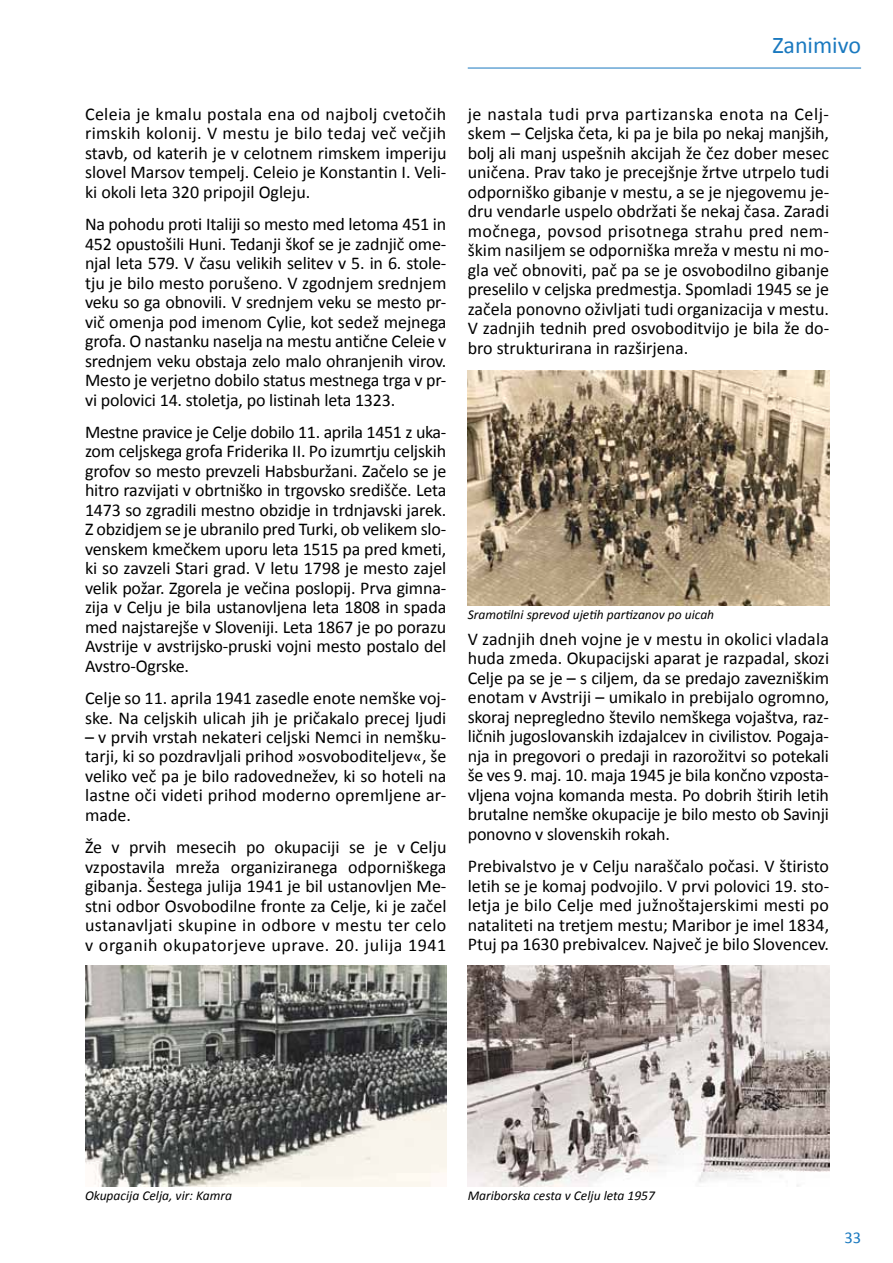
<style>
.page{position:relative;width:893px;height:1263px;background:#fff}
.page>*{position:absolute;margin:0;border:0;box-sizing:border-box;transform-origin:0 0}
.t1{font:24px "Calibri";color:#1a79bf}
.t2{font:18px/19.5px "Calibri";color:#000;text-align:justify}
.t3{font:16.5px "Calibri";color:#1a79bf}
.t4{font:italic 13.5px "Calibri";color:#000}
</style>
<div class="page">
<hr style="left:468px;top:68px;width:393px;height:1px;background:#1a79bf">
<img style="left:468px;top:966px;width:361px;height:220px">
<img style="left:85px;top:966px;width:361px;height:220px">
<img style="left:468px;top:370px;width:361px;height:236px">
<h1 class="t1" style="left:772px;top:30px;width:90px">Zanimivo</h1>
<p class="t2" style="left:85px;top:104px;width:363px">Celeia je kmalu postala ena od najbolj cvetočih rimskih kolonij. V mestu je bilo tedaj več večjih stavb, od katerih je v celotnem rimskem imperiju slovel Marsov tempelj. Celeio je Konstantin I. Veli&shy;ki okoli leta 320 pripojil Ogleju.</p>
<p class="t2" style="left:85px;top:214px;width:363px">Na pohodu proti Italiji so mesto med letoma 451 in 452 opustošili Huni. Tedanji škof se je zadnjič ome&shy;njal leta 579. V času velikih selitev v 5. in 6. stole&shy;tju je bilo mesto porušeno. V zgodnjem srednjem veku so ga obnovili. V srednjem veku se mesto pr&shy;vič omenja pod imenom Cylie, kot sedež mejnega grofa. O nastanku naselja na mestu antične Celeie v srednjem veku obstaja zelo malo ohranjenih virov.<br>Mesto je verjetno dobilo status mestnega trga v pr&shy;vi polovici 14. stoletja, po listinah leta 1323.</p>
<p class="t2" style="left:85px;top:422px;width:363px">Mestne pravice je Celje dobilo 11. aprila 1451 z uka&shy;zom celjskega grofa Friderika II. Po izumrtju celjskih grofov so mesto prevzeli Habsburžani. Začelo se je hitro razvijati v obrtniško in trgovsko središče. Leta 1473 so zgradili mestno obzidje in trdnjavski jarek.<br>Z obzidjem se je ubranilo pred Turki, ob velikem slo&shy;venskem kmečkem uporu leta 1515 pa pred kmeti, ki so zavzeli Stari grad. V letu 1798 je mesto zajel velik požar. Zgorela je večina poslopij. Prva gimna&shy;zija v Celju je bila ustanovljena leta 1808 in spada med najstarejše v Sloveniji. Leta 1867 je po porazu Avstrije v avstrijsko-pruski vojni mesto postalo del Avstro-Ogrske.</p>
<p class="t2" style="left:85px;top:688px;width:363px">Celje so 11. aprila 1941 zasedle enote nemške voj&shy;ske. Na celjskih ulicah jih je pričakalo precej ljudi</p>
<p class="t2" style="left:85px;top:727px;width:363px">– v prvih vrstah nekateri celjski Nemci in nemšku&shy;tarji, ki so pozdravljali prihod »osvoboditeljev«, še veliko več pa je bilo radovednežev, ki so hoteli na lastne oči videti prihod moderno opremljene ar&shy;made.</p>
<p class="t2" style="left:85px;top:837px;width:363px">Že v prvih mesecih po okupaciji se je v Celju vzpostavila mreža organiziranega odporniškega gibanja. Šestega julija 1941 je bil ustanovljen Me&shy;stni odbor Osvobodilne fronte za Celje, ki je začel ustanavljati skupine in odbore v mestu ter celo v organih okupatorjeve uprave. 20. julija 1941</p>
<p class="t2" style="left:468px;top:104px;width:363px">je nastala tudi prva partizanska enota na Celj&shy;skem – Celjska četa, ki pa je bila po nekaj manjših, bolj ali manj uspešnih akcijah že čez dober mesec uničena. Prav tako je precejšnje žrtve utrpelo tudi odporniško gibanje v mestu, a se je njegovemu je&shy;dru vendarle uspelo obdržati še nekaj časa. Zaradi močnega, povsod prisotnega strahu pred nem&shy;škim nasiljem se odporniška mreža v mestu ni mo&shy;gla več obnoviti, pač pa se je osvobodilno gibanje preselilo v celjska predmestja. Spomladi 1945 se je začela ponovno oživljati tudi organizacija v mestu.<br>V zadnjih tednih pred osvoboditvijo je bila že do&shy;bro strukturirana in razširjena.</p>
<p class="t4" style="left:468px;top:605px;width:248px">Sramotilni sprevod ujetih partizanov po uicah</p>
<p class="t2" style="left:468px;top:629px;width:363px">V zadnjih dneh vojne je v mestu in okolici vladala huda zmeda. Okupacijski aparat je razpadal, skozi Celje pa se je – s ciljem, da se predajo zavezniškim enotam v Avstriji – umikalo in prebijalo ogromno, skoraj nepregledno število nemškega vojaštva, raz&shy;ličnih jugoslovanskih izdajalcev in civilistov. Pogaja&shy;nja in pregovori o predaji in razorožitvi so potekali še ves 9. maj. 10. maja 1945 je bila končno vzposta&shy;vljena vojna komanda mesta. Po dobrih štirih letih brutalne nemške okupacije je bilo mesto ob Savinji ponovno v slovenskih rokah.</p>
<p class="t2" style="left:468px;top:856px;width:363px">Prebivalstvo je v Celju naraščalo počasi. V štiristo letih se je komaj podvojilo. V prvi polovici 19. sto&shy;letja je bilo Celje med južnoštajerskimi mesti po nataliteti na tretjem mestu; Maribor je imel 1834, Ptuj pa 1630 prebivalcev. Največ je bilo Slovencev.</p>
<p class="t4" style="left:85px;top:1186px;width:148px">Okupacija Celja, vir: Kamra</p>
<p class="t4" style="left:468px;top:1186px;width:189px">Mariborska cesta v Celju leta 1957</p>
<p class="t3" style="left:844px;top:1227px;width:18px">33</p>
</div>
